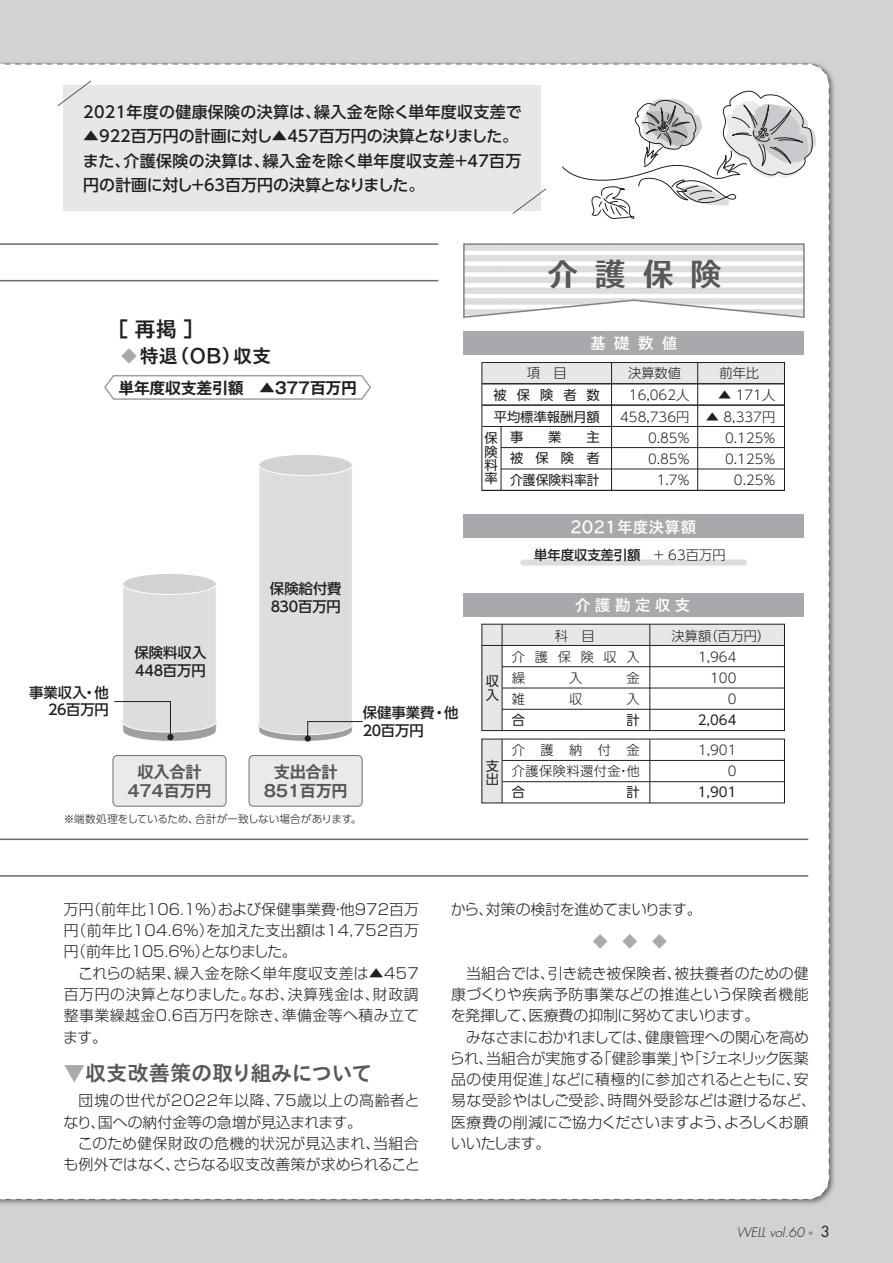
<style>
.page{position:relative;width:893px;height:1263px;background:#d1d2d4}
.page>*{position:absolute;margin:0;border:0;box-sizing:border-box;transform-origin:0 0}
.t1{font:31.95px "TB Go Std DB C6";color:#57585a}
.t2{font:21.3px "TB Go Std B";letter-spacing:-.02em;color:#57585a}
.t3{font:21.3px "TB Go Std B";color:#231f20}
.t4{font:19.2px "TB Go Std B";color:#231f20}
.t5{font:700 16.2px/19.2px "Gothic MB101 Pro De";letter-spacing:-.02em;color:#57585a;text-align:center}
.t6{font:500 15.9px/24.5px "UD Shin Go Pro";letter-spacing:.005em;color:#231f20}
.t7{font:700 15.9px "Gothic MB101 Pro De";letter-spacing:-.02em;color:#231f20}
.t8{font:15.9px "TB Go Std DB";letter-spacing:.125em;color:#fff}
.t9{font:15.9px "TB Go Std DB";color:#fff}
.t10{font:300 14.85px/21.3px "Shin Go Pro";color:#231f20;text-align:justify}
.t11{font:300 14.85px/21.3px "Shin Go Pro";letter-spacing:.025em;color:#231f20}
.t12{font:300 14.85px "Shin Go Pro";letter-spacing:-.03em;color:#231f20}
.t13{font:300 14.85px "Shin Go Pro";color:#a8a9ad}
.t14{font:500 14.4px/17.2px "UD Shin Go Pro";letter-spacing:-.005em;color:#231f20}
.t15{font:300 13.35px/21.3px "UD Shin Go NT Pro";color:#231f20;text-align:right}
.t16{font:13.35px/13.4px "UD Shin Go NT Pro";letter-spacing:.005em;color:#231f20}
.t17{font:300 13.35px/21.3px "UD Shin Go NT Pro";letter-spacing:.025em;color:#231f20}
.t18{font:500 13.35px "UD Shin Go NT Pro";color:#231f20}
.t19{font:italic 300 12.75px "Futura Std";color:#231f20}
.t20{font:300 10.65px "UD Shin Go Pro";letter-spacing:-.015em;color:#231f20}
.s1{font-size:21.3px;color:#a8a9ad}
.s2{font-weight:300}
.s3{font-family:"Koz Go Pr 6 N";color:#a8a9ad}
.s4{font-family:"Koz Go Pro";font-weight:400;font-style:normal;color:#939598}
.s5{font-weight:400;font-style:normal;font-size:14.85px}
</style>
<div class="page">
<div style="left:0;top:64px;width:829px;height:1136px;background:#fff"></div>
<div style="left:482px;top:624px;width:302px;height:21px;background:#e6e7e9"></div>
<div style="left:482px;top:645px;width:20px;height:85px;background:#e6e7e9"></div>
<div style="left:482px;top:624px;width:303px;height:107px;border:1px solid #231f20"></div>
<hr style="left:502px;top:666px;width:282px;height:1px;background:#231f20">
<hr style="left:502px;top:688px;width:282px;height:1px;background:#231f20">
<hr style="left:502px;top:709px;width:282px;height:1px;background:#231f20">
<hr style="left:502px;top:624px;width:1px;height:106px;background:#231f20">
<hr style="left:650px;top:624px;width:1px;height:106px;background:#231f20">
<hr style="left:482px;top:645px;width:302px;height:1px;background:#231f20">
<div style="left:482px;top:739px;width:20px;height:64px;background:#e6e7e9"></div>
<hr style="left:502px;top:760px;width:282px;height:1px;background:#231f20">
<hr style="left:502px;top:781px;width:282px;height:1px;background:#231f20">
<hr style="left:502px;top:739px;width:1px;height:64px;background:#231f20">
<hr style="left:650px;top:739px;width:1px;height:64px;background:#231f20">
<div style="left:482px;top:362px;width:302px;height:22px;background:#e6e7e9"></div>
<div style="left:482px;top:362px;width:303px;height:129px;border:1px solid #231f20"></div>
<hr style="left:482px;top:426px;width:302px;height:1px;background:#231f20">
<hr style="left:482px;top:405px;width:302px;height:1px;background:#231f20">
<hr style="left:482px;top:383px;width:302px;height:1px;background:#231f20">
<hr style="left:501px;top:469px;width:283px;height:1px;background:#231f20">
<hr style="left:482px;top:490px;width:302px;height:1px;background:#231f20">
<hr style="left:501px;top:447px;width:283px;height:1px;background:#231f20">
<hr style="left:611px;top:362px;width:1px;height:128px;background:#231f20">
<hr style="left:697px;top:362px;width:1px;height:128px;background:#231f20">
<hr style="left:501px;top:426px;width:1px;height:64px;background:#231f20">
<div style="left:249px;top:755px;width:113px;height:51px;background:#e9eaeb;border-radius:4px"></div>
<div style="left:249px;top:755px;width:114px;height:51px;border:1px solid #6c6d70;border-radius:4px"></div>
<div style="left:464px;top:331px;width:340px;height:24px;background:#a8a9ad"></div>
<div style="left:464px;top:514px;width:340px;height:24px;background:#a8a9ad"></div>
<div style="left:464px;top:593px;width:340px;height:24px;background:#a8a9ad"></div>
<svg style="left:103px;top:374px;width:269px;height:27px;background:#f3f3f4"></svg>
<svg style="left:462px;top:243px;width:344px;height:76px"></svg>
<div style="left:523px;top:559px;width:221px;height:6px;background:#dcdddf"></div>
<div style="left:113px;top:755px;width:113px;height:51px;background:#e9eaeb;border-radius:4px"></div>
<div style="left:113px;top:755px;width:113px;height:51px;border:1px solid #6c6d70;border-radius:4px"></div>
<div style="left:64px;top:85px;width:477px;height:126px;background:#e6e7e9"></div>
<hr style="left:0;top:243px;width:438px;height:2px;background:#6c6d70">
<hr style="left:0;top:280px;width:438px;height:1px;background:#6c6d70">
<hr style="left:0;top:838px;width:808px;height:2px;background:#6c6d70">
<hr style="left:0;top:875px;width:808px;height:2px;background:#6c6d70">
<svg style="left:57px;top:80px;width:35px;height:27px"></svg>
<svg style="left:512px;top:188px;width:35px;height:27px"></svg>
<div style="left:123px;top:573px;width:93px;height:21px;background:#d1d2d4;border-radius:50%"></div>
<div style="left:122px;top:573px;width:95px;height:22px;border:1px solid #fff;border-radius:50%"></div>
<div style="left:259px;top:454px;width:93px;height:21px;background:#d1d2d4;border-radius:50%"></div>
<div style="left:258px;top:454px;width:95px;height:22px;border:1px solid #fff;border-radius:50%"></div>
<svg style="left:258px;top:464px;width:105px;height:278px"></svg>
<svg style="left:113px;top:582px;width:104px;height:160px"></svg>
<svg style="left:562px;top:78px;width:254px;height:141px;background:#e9e9ea"></svg>
<p class="t6" style="left:83px;top:99px;width:440px">2021年度の健康保険の決算は、繰入金を除く単年度収支差で</p>
<p class="t6" style="left:83px;top:124px;width:440px">▲922百万円の計画に対し▲457百万円の決算となりました。また、介護保険の決算は、繰入金を除く単年度収支差+47百万円の計画に対し+63百万円の決算となりました。</p>
<h2 class="t3" style="left:108px;top:311px;width:98px">［ 再掲 ］</h2>
<p class="t4" style="left:119px;top:339px;width:154px"><span class="s1">◆</span>特退（OB）収支</p>
<h1 class="t1" style="left:547px;top:256px;width:177px">介護保険</h1>
<p class="t8" style="left:590px;top:330px;width:89px">基礎数値</p>
<p class="t7" style="left:118px;top:375px;width:240px">単年度収支差引額　▲377百万円</p>
<p class="t14" style="left:270px;top:580px;width:73px">保険給付費<br>830百万円</p>
<p class="t14" style="left:29px;top:684px;width:81px;text-align:right">事業収入・他<br>26百万円</p>
<p class="t14" style="left:135px;top:644px;width:73px">保険料収入<br>448百万円</p>
<p class="t14" style="left:363px;top:704px;width:97px">保健事業費・他<br>20百万円</p>
<p class="t5" style="left:128px;top:760px;width:86px">収入合計<br>474百万円</p>
<p class="t5" style="left:264px;top:760px;width:86px">支出合計<br>851百万円</p>
<p class="t20" style="left:64px;top:810px;width:299px">※端数処理をしているため、合計が一致しない場合があります。</p>
<p class="t15" style="left:527px;top:362px;width:41px">項　目</p>
<p class="t15" style="left:628px;top:362px;width:55px">決算数値</p>
<p class="t15" style="left:719px;top:362px;width:41px">前年比</p>
<p class="t16" style="left:494px;top:384px;width:108px;line-height:21.3px">被保険者数平均標準報酬月額</p>
<p class="t15" style="left:620px;top:384px;width:71px">16,062人<br>458,736円<br>0.85%<br>0.85%<br>1.7%</p>
<p class="t15" style="left:718px;top:384px;width:59px">▲ 171人</p>
<p class="t15" style="left:706px;top:405px;width:72px">▲ 8,337円<br>0.125％<br>0.125％<br>0.25％</p>
<p class="t16" style="left:510px;top:426px;width:91px;line-height:21.3px;text-align:justify;text-indent:76px">主被保険者介護保険料率計</p>
<p class="t16" style="left:510px;top:430px;width:15px">事</p>
<p class="t16" style="left:548px;top:430px;width:15px">業</p>
<p class="t16" style="left:484px;top:431px;width:15px;text-align:justify">保険料率</p>
<p class="t9" style="left:570px;top:513px;width:128px">2021年度決算額</p>
<p class="t18" style="left:534px;top:544px;width:193px">単年度収支差引額　<span class="s2">+ 63百万円</span></p>
<p class="t8" style="left:575px;top:591px;width:117px">介護勘定収支</p>
<p class="t16" style="left:486px;top:674px;width:14px">収入</p>
<p class="t16" style="left:486px;top:758px;width:14px">支出</p>
<p class="t15" style="left:555px;top:625px;width:41px">科　目</p>
<p class="t15" style="left:671px;top:625px;width:101px">決算額（百万円）</p>
<p class="t15" style="left:512px;top:645px;width:129px;text-align:left">介護保険収入繰</p>
<p class="t15" style="left:569px;top:666px;width:15px">入</p>
<p class="t15" style="left:626px;top:666px;width:15px">金</p>
<p class="t15" style="left:512px;top:688px;width:15px">雑</p>
<p class="t15" style="left:569px;top:688px;width:15px">収</p>
<p class="t15" style="left:626px;top:688px;width:15px">入</p>
<p class="t16" style="left:512px;top:713px;width:15px">合</p>
<p class="t16" style="left:626px;top:713px;width:15px">計</p>
<p class="t17" style="left:512px;top:739px;width:129px">介護納付金介護保険料還付金・他</p>
<p class="t16" style="left:512px;top:785px;width:15px">合</p>
<p class="t16" style="left:626px;top:785px;width:15px">計</p>
<p class="t15" style="left:698px;top:645px;width:40px">1,964<br>100<br>0</p>
<p class="t16" style="left:698px;top:713px;width:40px">2,064</p>
<p class="t15" style="left:698px;top:739px;width:40px">1,901<br>0</p>
<p class="t16" style="left:698px;top:785px;width:40px">1,901</p>
<p class="t10" style="left:64px;top:897px;width:357px">万円（前年比106.1％）および保健事業費・他972百万円（前年比104.6％）を加えた支出額は14,752百万円（前年比105.6％）となりました。</p>
<p class="t10" style="left:63px;top:960px;width:357px;text-indent:15px">これらの結果、繰入金を除く単年度収支差は▲457百万円の決算となりました。なお、決算残金は、財政調整事業繰越金0.6百万円を除き、準備金等へ積み立てます。</p>
<h2 class="t2" style="left:64px;top:1054px;width:311px"><span class="s3">▼</span>収支改善策の取り組みについて</h2>
<p class="t11" style="left:64px;top:1088px;width:358px;text-indent:15px">団塊の世代が2022年以降、75歳以上の高齢者となり、国への納付金等の急増が見込まれます。</p>
<p class="t10" style="left:64px;top:1131px;width:358px;text-align:right">このため健保財政の危機的状況が見込まれ、当組合も例外ではなく、さらなる収支改善策が求められること</p>
<p class="t12" style="left:451px;top:897px;width:252px">から、対策の検討を進めてまいります。</p>
<p class="t13" style="left:593px;top:929px;width:76px">◆　◆　◆</p>
<p class="t10" style="left:451px;top:960px;width:359px;text-indent:15px">当組合では、引き続き被保険者、被扶養者のための健康づくりや疾病予防事業などの推進という保険者機能を発揮して、医療費の抑制に努めてまいります。</p>
<p class="t10" style="left:450px;top:1024px;width:368px;text-align:left;text-indent:16px">みなさまにおかれましては、健康管理への関心を高められ、当組合が実施する「健診事業」や「ジェネリック医薬品の使用促進」などに積極的に参加されるとともに、安易な受診やはしご受診、時間外受診などは避けるなど、医療費の削減にご協力くださいますよう、よろしくお願いいたします。</p>
<p class="t19" style="left:737px;top:1225px;width:95px">WELL vol.60<span class="s4">•</span> <span class="s5">3</span></p>
</div>
